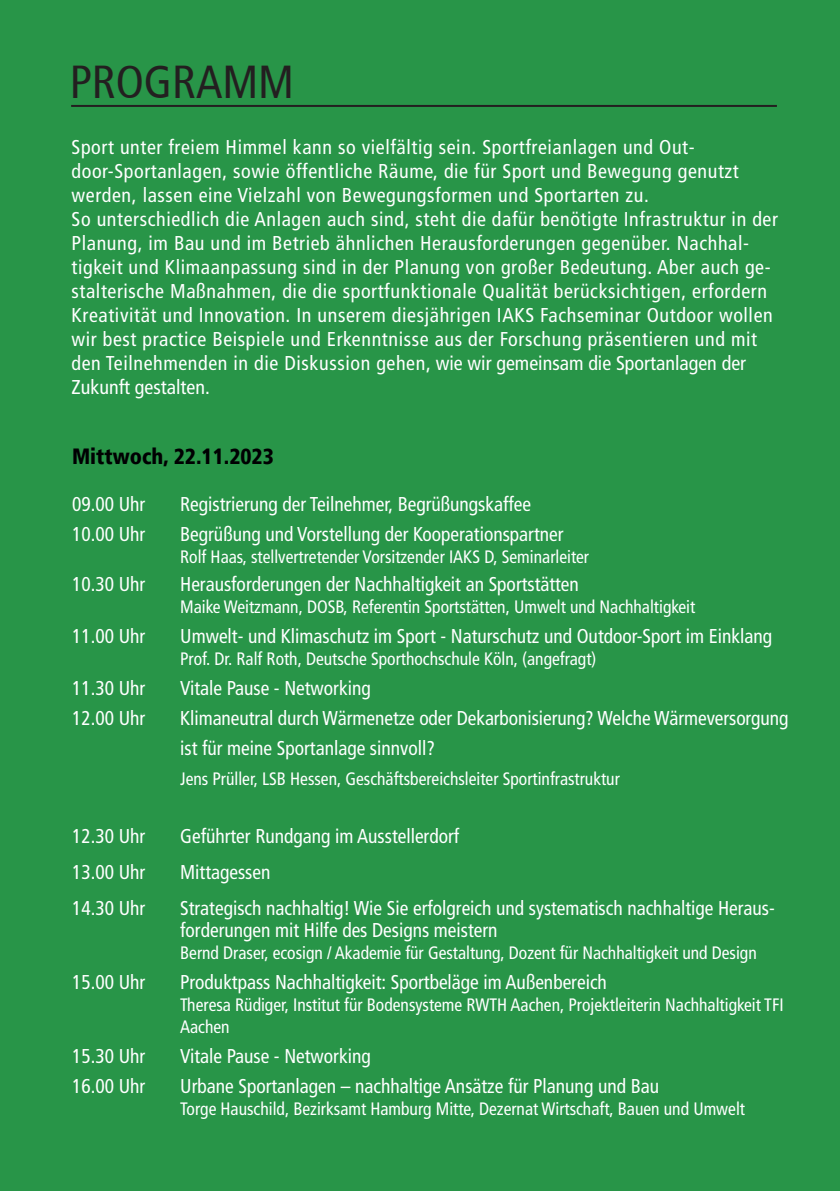
<style>
.page{position:relative;width:840px;height:1191px;background:#fff}
.page>*{position:absolute;margin:0;border:0;box-sizing:border-box;transform-origin:0 0}
.t1{font:condensed 46px "Frutiger";color:#231f20}
.t2{font:900 condensed 22px "Frutiger LT";color:#000002}
.t3{font:condensed 20px/24px "Frutiger LT";letter-spacing:.03em;color:#fff}
.t4{font:condensed 20px/30px "Frutiger LT";color:#fff}
.t5{font:condensed 18px/22px "Frutiger LT";color:#fff}
</style>
<div class="page">
<div style="left:0;top:0;width:839px;height:1191px;background:#289548"></div>
<hr style="left:71px;top:105px;width:705px;height:2px;background:#231f20">
<h1 class="t1" style="left:70px;top:56px;width:226px">PROGRAMM</h1>
<p class="t3" style="left:71px;top:135px;width:707px">Sport unter freiem Himmel kann so vielfältig sein. Sportfreianlagen und Out&shy;door-Sportanlagen, sowie öffentliche Räume, die für Sport und Bewegung genutzt werden, lassen eine Vielzahl von Bewegungsformen und Sportarten zu.<br>So unterschiedlich die Anlagen auch sind, steht die dafür benötigte Infrastruktur in der Planung, im Bau und im Betrieb ähnlichen Herausforderungen gegenüber. Nachhal&shy;tigkeit und Klimaanpassung sind in der Planung von großer Bedeutung. Aber auch ge&shy;stalterische Maßnahmen, die die sportfunktionale Qualität berücksichtigen, erfordern Kreativität und Innovation. In unserem diesjährigen IAKS Fachseminar Outdoor wollen wir best practice Beispiele und Erkenntnisse aus der Forschung präsentieren und mit den Teilnehmenden in die Diskussion gehen, wie wir gemeinsam die Sportanlagen der Zukunft gestalten.</p>
<p class="t2" style="left:72px;top:443px;width:203px">Mittwoch, 22.11.2023</p>
<p class="t4" style="left:72px;top:489px;width:75px">09.00 Uhr</p>
<p class="t4" style="left:180px;top:489px;width:352px">Registrierung der Teilnehmer, Begrüßungskaffee</p>
<p class="t4" style="left:72px;top:519px;width:75px">10.00 Uhr</p>
<p class="t4" style="left:180px;top:519px;width:384px">Begrüßung und Vorstellung der Kooperationspartner</p>
<p class="t5" style="left:180px;top:546px;width:410px">Rolf Haas, stellvertretender Vorsitzender IAKS D, Seminarleiter</p>
<p class="t4" style="left:72px;top:569px;width:75px">10.30 Uhr</p>
<p class="t4" style="left:180px;top:569px;width:400px">Herausforderungen der Nachhaltigkeit an Sportstätten</p>
<p class="t5" style="left:180px;top:596px;width:516px">Maike Weitzmann, DOSB, Referentin Sportstätten, Umwelt und Nachhaltigkeit</p>
<p class="t4" style="left:72px;top:621px;width:75px">11.00 Uhr</p>
<p class="t4" style="left:180px;top:621px;width:593px">Umwelt- und Klimaschutz im Sport - Naturschutz und Outdoor-Sport im Einklang</p>
<p class="t5" style="left:180px;top:648px;width:417px">Prof. Dr. Ralf Roth, Deutsche Sporthochschule Köln, (angefragt)</p>
<p class="t4" style="left:72px;top:673px;width:75px">11.30 Uhr</p>
<p class="t4" style="left:180px;top:673px;width:192px">Vitale Pause - Networking</p>
<p class="t4" style="left:72px;top:703px;width:75px">12.00 Uhr</p>
<p class="t4" style="left:180px;top:703px;width:609px">Klimaneutral durch Wärmenetze oder Dekarbonisierung? Welche Wärmeversorgung ist für meine Sportanlage sinnvoll?</p>
<p class="t5" style="left:180px;top:768px;width:441px">Jens Prüller, LSB Hessen, Geschäftsbereichsleiter Sportinfrastruktur</p>
<p class="t4" style="left:72px;top:821px;width:75px">12.30 Uhr</p>
<p class="t4" style="left:180px;top:821px;width:280px">Geführter Rundgang im Ausstellerdorf</p>
<p class="t4" style="left:72px;top:857px;width:75px">13.00 Uhr</p>
<p class="t4" style="left:180px;top:857px;width:92px">Mittagessen</p>
<p class="t4" style="left:72px;top:893px;width:75px">14.30 Uhr</p>
<p class="t4" style="left:180px;top:897px;width:595px;line-height:22px">Strategisch nachhaltig! Wie Sie erfolgreich und systematisch nachhaltige Heraus&shy;forderungen mit Hilfe des Designs meistern</p>
<p class="t5" style="left:180px;top:942px;width:577px">Bernd Draser, ecosign / Akademie für Gestaltung, Dozent für Nachhaltigkeit und Design</p>
<p class="t4" style="left:72px;top:967px;width:75px">15.00 Uhr</p>
<p class="t4" style="left:180px;top:967px;width:428px">Produktpass Nachhaltigkeit: Sportbeläge im Außenbereich</p>
<p class="t5" style="left:180px;top:994px;width:604px">Theresa Rüdiger, Institut für Bodensysteme RWTH Aachen, Projektleiterin Nachhaltigkeit TFI<br>Aachen</p>
<p class="t4" style="left:72px;top:1041px;width:75px">15.30 Uhr</p>
<p class="t4" style="left:180px;top:1041px;width:192px">Vitale Pause - Networking</p>
<p class="t4" style="left:72px;top:1071px;width:75px">16.00 Uhr</p>
<p class="t4" style="left:180px;top:1071px;width:480px">Urbane Sportanlagen – nachhaltige Ansätze für Planung und Bau</p>
<p class="t5" style="left:180px;top:1098px;width:566px">Torge Hauschild, Bezirksamt Hamburg Mitte, Dezernat Wirtschaft, Bauen und Umwelt</p>
</div>
